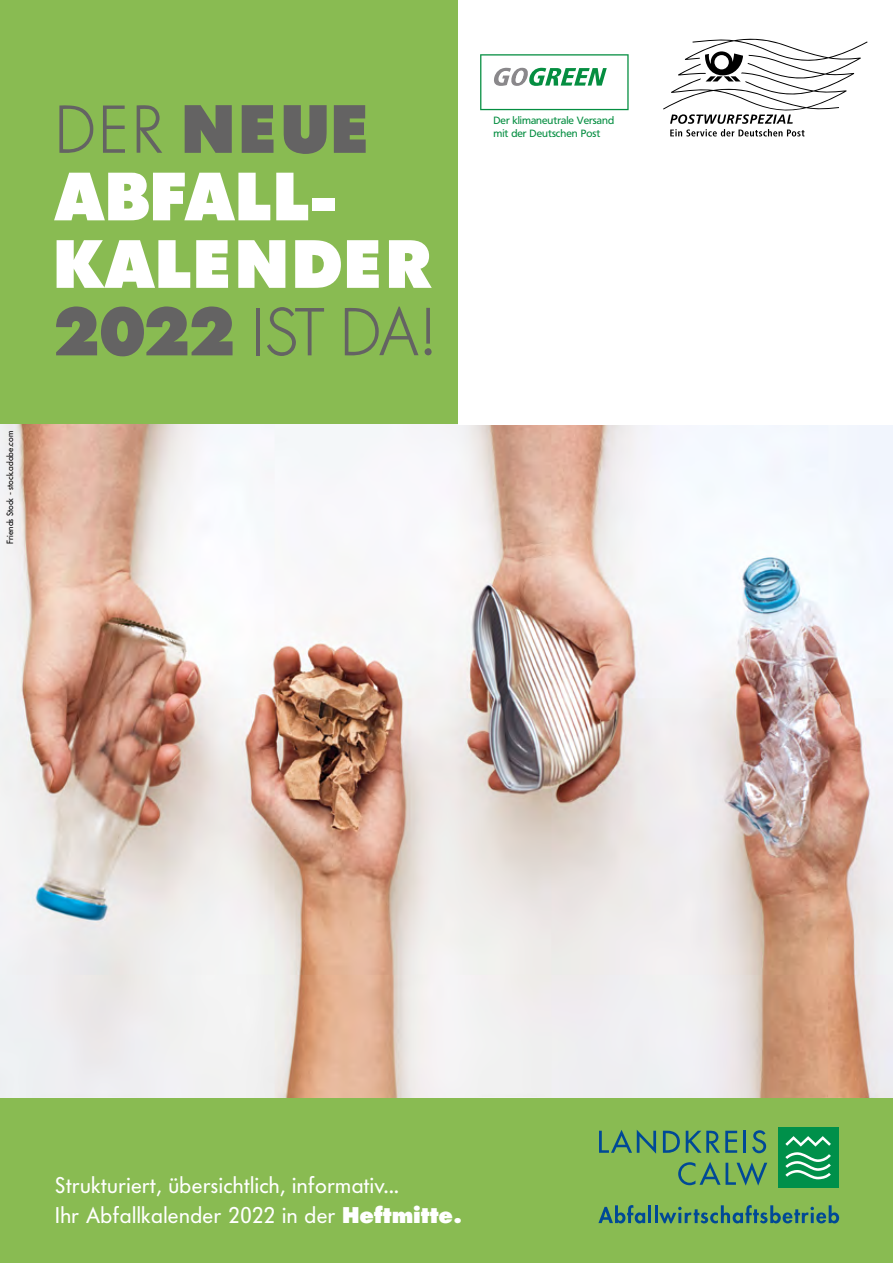
<style>
.page{position:relative;width:893px;height:1263px;background:#fff}
.page>*{position:absolute;margin:0;border:0;box-sizing:border-box;transform-origin:0 0}
.t1{font:800 67.5px/67.5px "Futura BQ";letter-spacing:.03em;color:#fff}
.t2{font:22.5px/30px "Futura BQ";letter-spacing:.02em;color:#fff}
.t3{font:10.5px/12.6px "Frutiger BQ";color:#058e41}
.t4{font:9px "Futura BQ";color:#000}
.s1{font-weight:300;color:#646363}
.s2{color:#646363}
.s3{font-weight:800}
</style>
<div class="page">
<div style="left:0;top:0;width:469px;height:442px;background:#89bb52"></div>
<div style="left:0;top:1009px;width:893px;height:254px;background:#89bb52"></div>
<img style="left:0;top:424px;width:893px;height:673px">
<div style="left:459px;top:0;width:434px;height:424px;background:#fff"></div>
<svg style="left:598px;top:1205px;width:47px;height:18px"></svg>
<hr style="left:648px;top:1205px;width:3px;height:18px;background:#004996">
<svg style="left:655px;top:1205px;width:184px;height:18px"></svg>
<div style="left:778px;top:1127px;width:60px;height:60px;background:#00904a"></div>
<svg style="left:785px;top:1136px;width:46px;height:43px"></svg>
<svg style="left:678px;top:1162px;width:89px;height:24px"></svg>
<svg style="left:599px;top:1130px;width:57px;height:24px"></svg>
<svg style="left:663px;top:1131px;width:17px;height:22px"></svg>
<svg style="left:686px;top:1131px;width:51px;height:22px"></svg>
<hr style="left:743px;top:1131px;width:3px;height:22px;background:#004996">
<svg style="left:752px;top:1130px;width:14px;height:23px"></svg>
<svg style="left:480px;top:54px;width:149px;height:56px"></svg>
<svg style="left:663px;top:39px;width:204px;height:97px"></svg>
<p class="t4" style="left:5px;top:544px;width:114px;rotate:-90deg">Friends Stock - stock.adobe.com</p>
<h1 class="t1" style="left:54px;top:96px;width:383px"><span class="s1">DER</span> <span class="s2">NEUE<br></span>ABFALL-<br>KALENDER<br><span class="s2">2022</span> <span class="s1">IST DA!</span></h1>
<p class="t3" style="left:493px;top:114px;width:122px">Der klimaneutrale Versand mit der Deutschen Post</p>
<p class="t2" style="left:55px;top:1170px;width:408px">Strukturiert, übersichtlich, informativ...<br>Ihr Abfallkalender 2022 in der <span class="s3">Heftmitte.</span></p>
</div>
